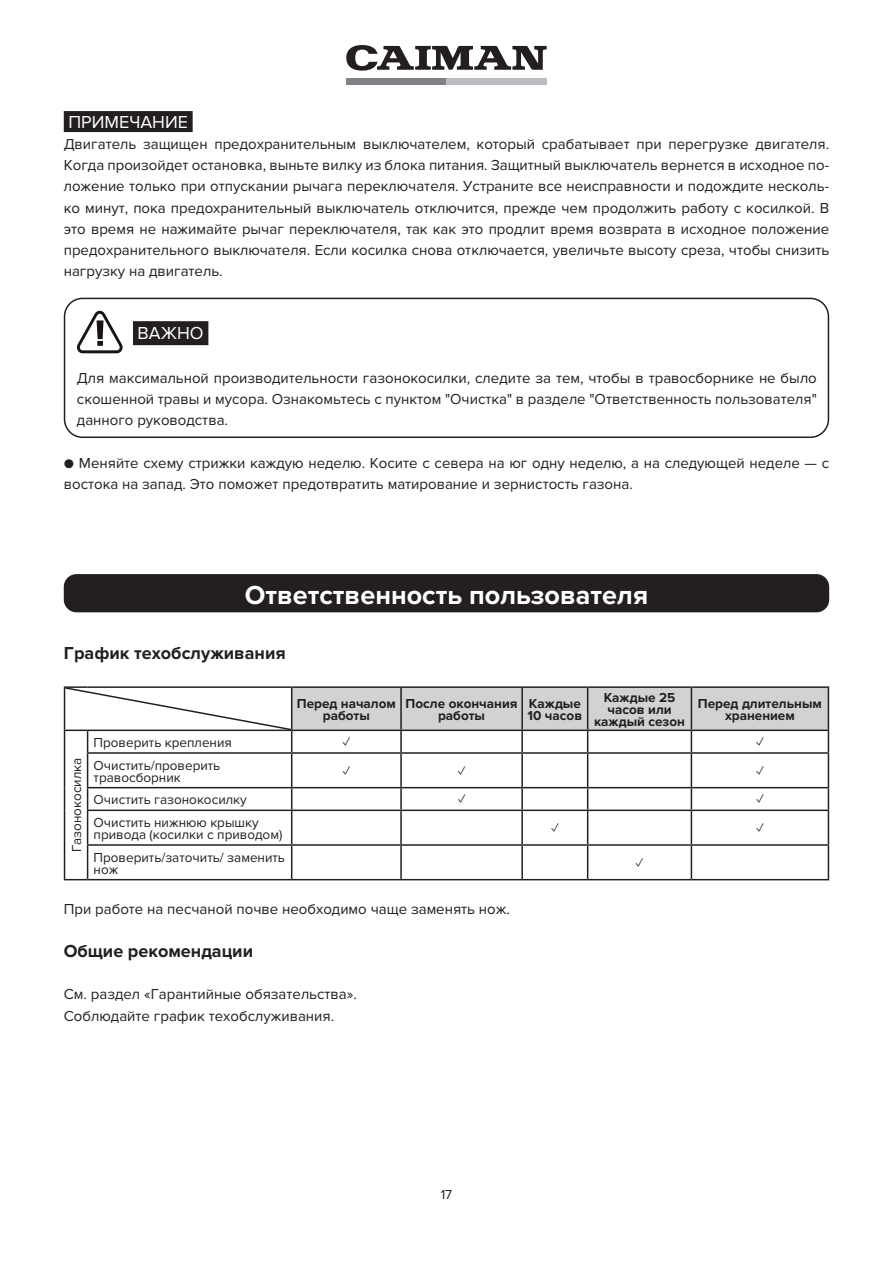
<style>
.page{position:relative;width:893px;height:1263px;background:#fff}
.page>*{position:absolute;margin:0;border:0;box-sizing:border-box;transform-origin:0 0}
.t1{font:700 27px "Proxima Nova";color:#fff}
.t2{font:700 18px "Proxima Nova";color:#231f20}
.t3{font:18px "Proxima Nova";color:#fff}
.t4{font:15px/21.3px "Proxima Nova";color:#231f20;text-align:justify}
.t5{font:13.5px/12px "Proxima Nova";color:#231f20}
.t6{font:700 13.5px/12px "Proxima Nova";color:#231f20;text-align:center}
</style>
<div class="page">
<svg style="left:346px;top:45px;width:201px;height:26px"></svg>
<div style="left:347px;top:78px;width:100px;height:7px;background:#808285"></div>
<div style="left:447px;top:78px;width:100px;height:7px;background:#bcbdc0"></div>
<div style="left:64px;top:111px;width:129px;height:21px;background:#231f20"></div>
<div style="left:133px;top:321px;width:75px;height:24px;background:#231f20"></div>
<svg style="left:77px;top:311px;width:46px;height:42px"></svg>
<div style="left:64px;top:298px;width:765px;height:140px;border:2px solid #231f20;border-radius:18px"></div>
<div style="left:64px;top:574px;width:765px;height:38px;background:#231f20;border-radius:13px"></div>
<hr style="left:64px;top:686px;width:24px;height:2px;background:#231f20">
<hr style="left:88px;top:686px;width:204px;height:2px;background:#231f20">
<hr style="left:292px;top:686px;width:109px;height:2px;background:#231f20">
<hr style="left:401px;top:686px;width:121px;height:2px;background:#231f20">
<hr style="left:522px;top:686px;width:66px;height:2px;background:#231f20">
<hr style="left:588px;top:686px;width:103px;height:2px;background:#231f20">
<hr style="left:691px;top:686px;width:138px;height:2px;background:#231f20">
<hr style="left:64px;top:753px;width:1px;height:35px;background:#231f20">
<hr style="left:87px;top:752px;width:205px;height:2px;background:#231f20">
<hr style="left:87px;top:754px;width:1px;height:33px;background:#231f20">
<hr style="left:292px;top:752px;width:109px;height:2px;background:#231f20">
<hr style="left:291px;top:754px;width:1px;height:33px;background:#231f20">
<hr style="left:401px;top:752px;width:121px;height:2px;background:#231f20">
<hr style="left:400px;top:754px;width:2px;height:33px;background:#231f20">
<hr style="left:522px;top:752px;width:66px;height:2px;background:#231f20">
<hr style="left:521px;top:754px;width:2px;height:33px;background:#231f20">
<hr style="left:588px;top:752px;width:103px;height:2px;background:#231f20">
<hr style="left:587px;top:754px;width:1px;height:33px;background:#231f20">
<hr style="left:691px;top:752px;width:138px;height:2px;background:#231f20">
<hr style="left:691px;top:754px;width:1px;height:33px;background:#231f20">
<hr style="left:828px;top:754px;width:1px;height:33px;background:#231f20">
<svg style="left:64px;top:788px;width:1px;height:22px"></svg>
<hr style="left:87px;top:787px;width:205px;height:1px;background:#231f20">
<svg style="left:87px;top:788px;width:1px;height:21px"></svg>
<hr style="left:292px;top:787px;width:109px;height:1px;background:#231f20">
<svg style="left:291px;top:788px;width:1px;height:21px"></svg>
<hr style="left:401px;top:787px;width:121px;height:1px;background:#231f20">
<hr style="left:400px;top:788px;width:2px;height:21px;background:#231f20">
<hr style="left:522px;top:787px;width:66px;height:1px;background:#231f20">
<hr style="left:521px;top:788px;width:2px;height:21px;background:#231f20">
<hr style="left:588px;top:787px;width:103px;height:1px;background:#231f20">
<svg style="left:587px;top:788px;width:1px;height:21px"></svg>
<hr style="left:691px;top:787px;width:138px;height:1px;background:#231f20">
<svg style="left:691px;top:788px;width:1px;height:21px"></svg>
<svg style="left:828px;top:788px;width:1px;height:21px"></svg>
<hr style="left:64px;top:810px;width:1px;height:35px;background:#231f20">
<hr style="left:87px;top:809px;width:205px;height:2px;background:#231f20">
<hr style="left:87px;top:811px;width:1px;height:33px;background:#231f20">
<hr style="left:292px;top:809px;width:109px;height:2px;background:#231f20">
<hr style="left:291px;top:811px;width:1px;height:33px;background:#231f20">
<hr style="left:401px;top:809px;width:121px;height:2px;background:#231f20">
<hr style="left:400px;top:811px;width:2px;height:33px;background:#231f20">
<hr style="left:522px;top:809px;width:66px;height:2px;background:#231f20">
<hr style="left:521px;top:811px;width:2px;height:33px;background:#231f20">
<hr style="left:588px;top:809px;width:103px;height:2px;background:#231f20">
<hr style="left:587px;top:811px;width:1px;height:33px;background:#231f20">
<hr style="left:691px;top:809px;width:138px;height:2px;background:#231f20">
<hr style="left:691px;top:811px;width:1px;height:33px;background:#231f20">
<hr style="left:828px;top:811px;width:1px;height:33px;background:#231f20">
<hr style="left:64px;top:845px;width:1px;height:34px;background:#231f20">
<hr style="left:87px;top:844px;width:205px;height:2px;background:#231f20">
<hr style="left:87px;top:846px;width:1px;height:33px;background:#231f20">
<hr style="left:292px;top:844px;width:109px;height:2px;background:#231f20">
<hr style="left:291px;top:846px;width:1px;height:33px;background:#231f20">
<hr style="left:401px;top:844px;width:121px;height:2px;background:#231f20">
<hr style="left:400px;top:846px;width:2px;height:33px;background:#231f20">
<hr style="left:522px;top:844px;width:66px;height:2px;background:#231f20">
<hr style="left:521px;top:846px;width:2px;height:33px;background:#231f20">
<hr style="left:588px;top:844px;width:103px;height:2px;background:#231f20">
<hr style="left:587px;top:846px;width:1px;height:33px;background:#231f20">
<hr style="left:691px;top:844px;width:138px;height:2px;background:#231f20">
<hr style="left:691px;top:846px;width:1px;height:33px;background:#231f20">
<hr style="left:828px;top:846px;width:1px;height:33px;background:#231f20">
<svg style="left:64px;top:879px;width:24px;height:1px"></svg>
<hr style="left:88px;top:879px;width:204px;height:1px;background:#231f20">
<hr style="left:292px;top:879px;width:109px;height:1px;background:#231f20">
<hr style="left:401px;top:879px;width:121px;height:1px;background:#231f20">
<hr style="left:522px;top:879px;width:66px;height:1px;background:#231f20">
<hr style="left:588px;top:879px;width:103px;height:1px;background:#231f20">
<hr style="left:691px;top:879px;width:138px;height:1px;background:#231f20">
<svg style="left:64px;top:687px;width:765px;height:66px"></svg>
<p class="t3" style="left:68px;top:111px;width:121px">ПРИМЕЧАНИЕ</p>
<p class="t4" style="left:64px;top:133px;width:767px">Двигатель защищен предохранительным выключателем, который срабатывает при перегрузке двигателя.<br>Когда произойдет остановка, выньте вилку из блока питания. Защитный выключатель вернется в исходное по&shy;ложение только при отпускании рычага переключателя. Устраните все неисправности и подождите несколь&shy;ко минут, пока предохранительный выключатель отключится, прежде чем продолжить работу с косилкой. В это время не нажимайте рычаг переключателя, так как это продлит время возврата в исходное положение предохранительного выключателя. Если косилка снова отключается, увеличьте высоту среза, чтобы снизить нагрузку на двигатель.</p>
<p class="t3" style="left:138px;top:323px;width:68px">ВАЖНО</p>
<p class="t4" style="left:77px;top:367px;width:741px">Для максимальной производительности газонокосилки, следите за тем, чтобы в травосборнике не было скошенной травы и мусора. Ознакомьтесь с пунктом "Очистка" в разделе "Ответственность пользователя" данного руководства.</p>
<p class="t4" style="left:64px;top:452px;width:767px">● Меняйте схему стрижки каждую неделю. Косите с севера на юг одну неделю, а на следующей неделе — с востока на запад. Это поможет предотвратить матирование и зернистость газона.</p>
<h1 class="t1" style="left:245px;top:579px;width:405px">Ответственность пользователя</h1>
<p class="t2" style="left:64px;top:643px;width:223px">График техобслуживания</p>
<p class="t6" style="left:297px;top:698px;width:101px">Перед началом работы</p>
<p class="t6" style="left:406px;top:698px;width:113px">После окончания работы</p>
<p class="t6" style="left:528px;top:698px;width:56px;text-align:left">Каждые<br>10 часов</p>
<p class="t6" style="left:594px;top:692px;width:92px">Каждые 25 часов или каждый сезон</p>
<p class="t6" style="left:698px;top:698px;width:125px">Перед длительным хранением</p>
<p class="t5" style="left:94px;top:737px;width:140px">Проверить крепления</p>
<p class="t5" style="left:343px;top:737px;width:9px">✓</p>
<p class="t5" style="left:756px;top:737px;width:9px">✓</p>
<p class="t5" style="left:94px;top:759px;width:128px">Очистить/проверить травосборник</p>
<p class="t5" style="left:343px;top:765px;width:9px">✓</p>
<p class="t5" style="left:458px;top:765px;width:9px">✓</p>
<p class="t5" style="left:756px;top:765px;width:9px">✓</p>
<p class="t5" style="left:94px;top:794px;width:155px">Очистить газонокосилку</p>
<p class="t5" style="left:458px;top:794px;width:9px">✓</p>
<p class="t5" style="left:756px;top:794px;width:9px">✓</p>
<p class="t5" style="left:94px;top:817px;width:190px">Очистить нижнюю крышку привода (косилки с приводом)</p>
<p class="t5" style="left:551px;top:823px;width:9px">✓</p>
<p class="t5" style="left:756px;top:823px;width:9px">✓</p>
<p class="t5" style="left:94px;top:851px;width:193px">Проверить/заточить/ заменить нож</p>
<p class="t5" style="left:636px;top:857px;width:9px">✓</p>
<p class="t4" style="left:64px;top:899px;width:448px">При работе на песчаной почве необходимо чаще заменять нож.</p>
<p class="t2" style="left:64px;top:940px;width:191px">Общие рекомендации</p>
<p class="t4" style="left:64px;top:984px;width:295px">См. раздел «Гарантийные обязательства».<br>Соблюдайте график техобслуживания.</p>
<p class="t5" style="left:71px;top:852px;width:96px;rotate:-90deg">Газонокосилка</p>
<p class="t5" style="left:441px;top:1188px;width:13px">17</p>
</div>
